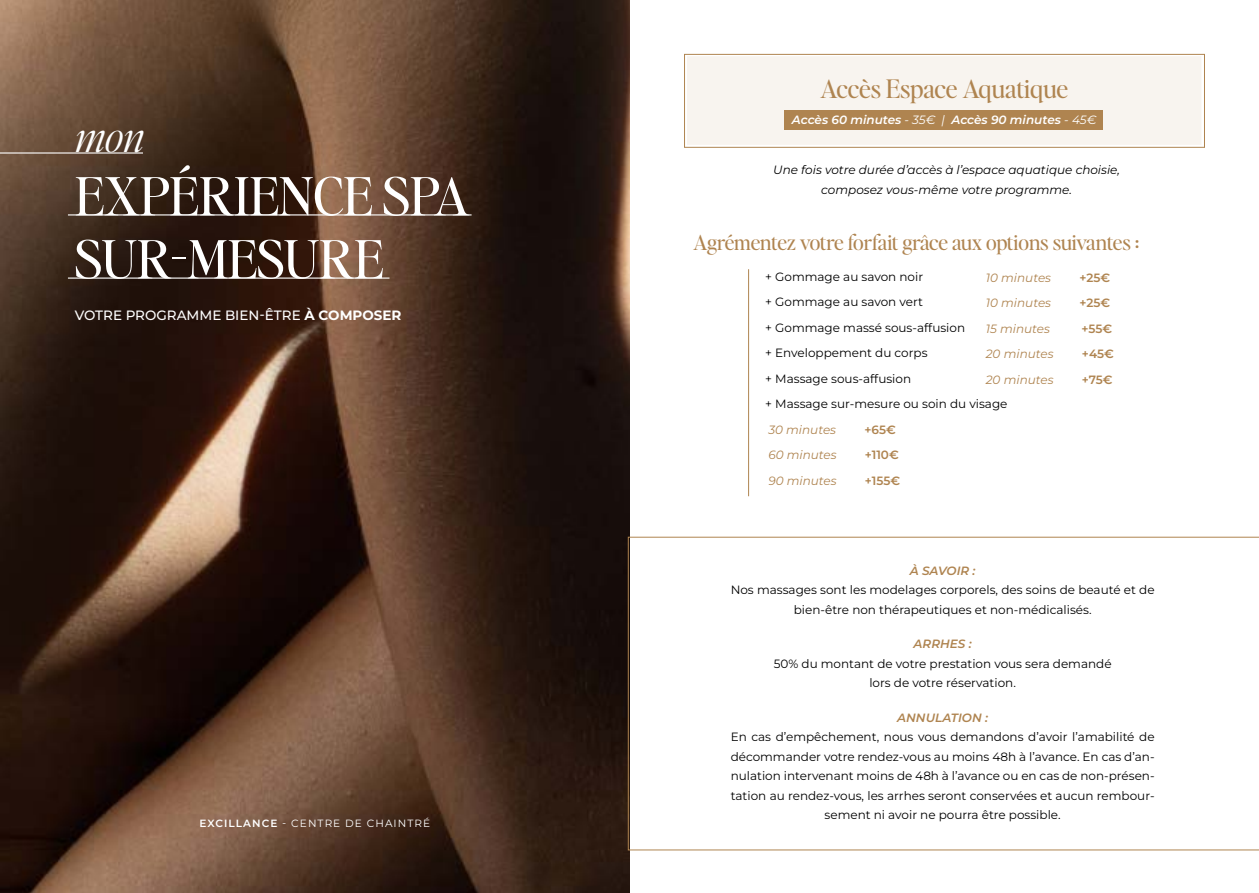
<style>
.page{position:relative;width:1259px;height:893px;background:#fff}
.page>*{position:absolute;margin:0;border:0;box-sizing:border-box;transform-origin:0 0}
.t1{font:52.5px/63px "Editor's Note";color:#fff}
.t2{font:italic 300 42px "Editor's Note";color:#fff}
.t3{font:25.5px "Editor's Note";letter-spacing:-.01em;color:#af8450}
.t4{font:21px "Editor's Note";letter-spacing:-.01em;color:#af8450}
.t5{font:500 13.5px "Montserrat";color:#fff}
.t6{font:12px/19.5px "Montserrat";color:#000;text-align:center}
.t7{font:italic 12px/19.5px "Montserrat";color:#000;text-align:center}
.t8{font:italic 12px "Montserrat";color:#af8450}
.t9{font:italic 600 12px "Montserrat";color:#fff}
.t10{font:600 12px "Montserrat";color:#af8450}
.t11{font:italic 600 12px "Montserrat";color:#af8450}
.t12{font:10.5px "Montserrat";letter-spacing:.1em;color:#fff}
.s1{font-weight:700}
.s2{font-weight:600}
.s3{font-weight:400}
</style>
<div class="page">
<img style="left:0;top:0;width:629px;height:893px">
<hr style="left:68px;top:214px;width:403px;height:1px;background:#fff">
<hr style="left:68px;top:278px;width:321px;height:1px;background:#fff">
<svg style="left:628px;top:537px;width:631px;height:313px"></svg>
<div style="left:684px;top:54px;width:520px;height:94px;border:1px solid #af8450"></div>
<div style="left:687px;top:56px;width:514px;height:89px;background:#f8f4ef"></div>
<div style="left:784px;top:110px;width:319px;height:19px;background:#af8450"></div>
<hr style="left:748px;top:269px;width:1px;height:227px;background:#af8450">
<hr style="left:0;top:152px;width:143px;height:2px;background:#fff">
<h2 class="t2" style="left:75px;top:107px;width:71px">mon</h2>
<h1 class="t1" style="left:75px;top:163px;width:396px">EXPÉRIENCE SPA<br>SUR-MESURE</h1>
<p class="t5" style="left:75px;top:306px;width:328px">VOTRE PROGRAMME BIEN-ÊTRE <span class="s1">À COMPOSER</span></p>
<p class="t12" style="left:199px;top:816px;width:232px"><span class="s2">EXCILLANCE</span> - CENTRE DE CHAINTRÉ</p>
<h3 class="t3" style="left:820px;top:70px;width:249px">Accès Espace Aquatique</h3>
<p class="t9" style="left:792px;top:111px;width:306px">Accès 60 minutes <span class="s3">- 35€ |</span> Accès 90 minutes <span class="s3">- 45€</span></p>
<p class="t7" style="left:773px;top:160px;width:348px">Une fois votre durée d’accès à l’espace aquatique choisie, composez vous-même votre programme.</p>
<h3 class="t4" style="left:693px;top:227px;width:447px">Agrémentez votre forfait grâce aux options suivantes :</h3>
<p class="t6" style="left:765px;top:264px;width:244px;line-height:25.5px;text-align:left">+ Gommage au savon noir<br>+ Gommage au savon vert<br>+ Gommage massé sous-affusion<br>+ Enveloppement du corps<br>+ Massage sous-affusion<br>+ Massage sur-mesure ou soin du visage</p>
<p class="t8" style="left:768px;top:422px;width:69px">30 minutes</p>
<p class="t10" style="left:864px;top:422px;width:33px">+65€</p>
<p class="t8" style="left:768px;top:447px;width:70px">60 minutes</p>
<p class="t10" style="left:865px;top:447px;width:35px">+110€</p>
<p class="t8" style="left:768px;top:473px;width:70px">90 minutes</p>
<p class="t10" style="left:865px;top:473px;width:37px">+155€</p>
<p class="t8" style="left:986px;top:269px;width:67px">10 minutes</p>
<p class="t10" style="left:1079px;top:269px;width:32px">+25€</p>
<p class="t8" style="left:986px;top:295px;width:67px">10 minutes</p>
<p class="t10" style="left:1079px;top:295px;width:32px">+25€</p>
<p class="t8" style="left:986px;top:320px;width:66px">15 minutes</p>
<p class="t10" style="left:1081px;top:320px;width:32px">+55€</p>
<p class="t8" style="left:986px;top:346px;width:69px">20 minutes</p>
<p class="t10" style="left:1082px;top:346px;width:34px">+45€</p>
<p class="t8" style="left:986px;top:371px;width:69px">20 minutes</p>
<p class="t10" style="left:1082px;top:371px;width:32px">+75€</p>
<p class="t11" style="left:909px;top:563px;width:67px">À SAVOIR :</p>
<p class="t6" style="left:730px;top:580px;width:425px">Nos massages sont les modelages corporels, des soins de beauté et de bien-être non thérapeutiques et non-médicalisés.</p>
<p class="t11" style="left:913px;top:636px;width:60px">ARRHES :</p>
<p class="t6" style="left:773px;top:653px;width:339px">50% du montant de votre prestation vous sera demandé lors de votre réservation.</p>
<p class="t11" style="left:897px;top:710px;width:92px">ANNULATION :</p>
<p class="t6" style="left:730px;top:727px;width:425px">En cas d’empêchement, nous vous demandons d’avoir l’amabilité de décommander votre rendez-vous au moins 48h à l’avance. En cas d’an&shy;nulation intervenant moins de 48h à l’avance ou en cas de non-présen&shy;tation au rendez-vous, les arrhes seront conservées et aucun rembour&shy;sement ni avoir ne pourra être possible.</p>
</div>
